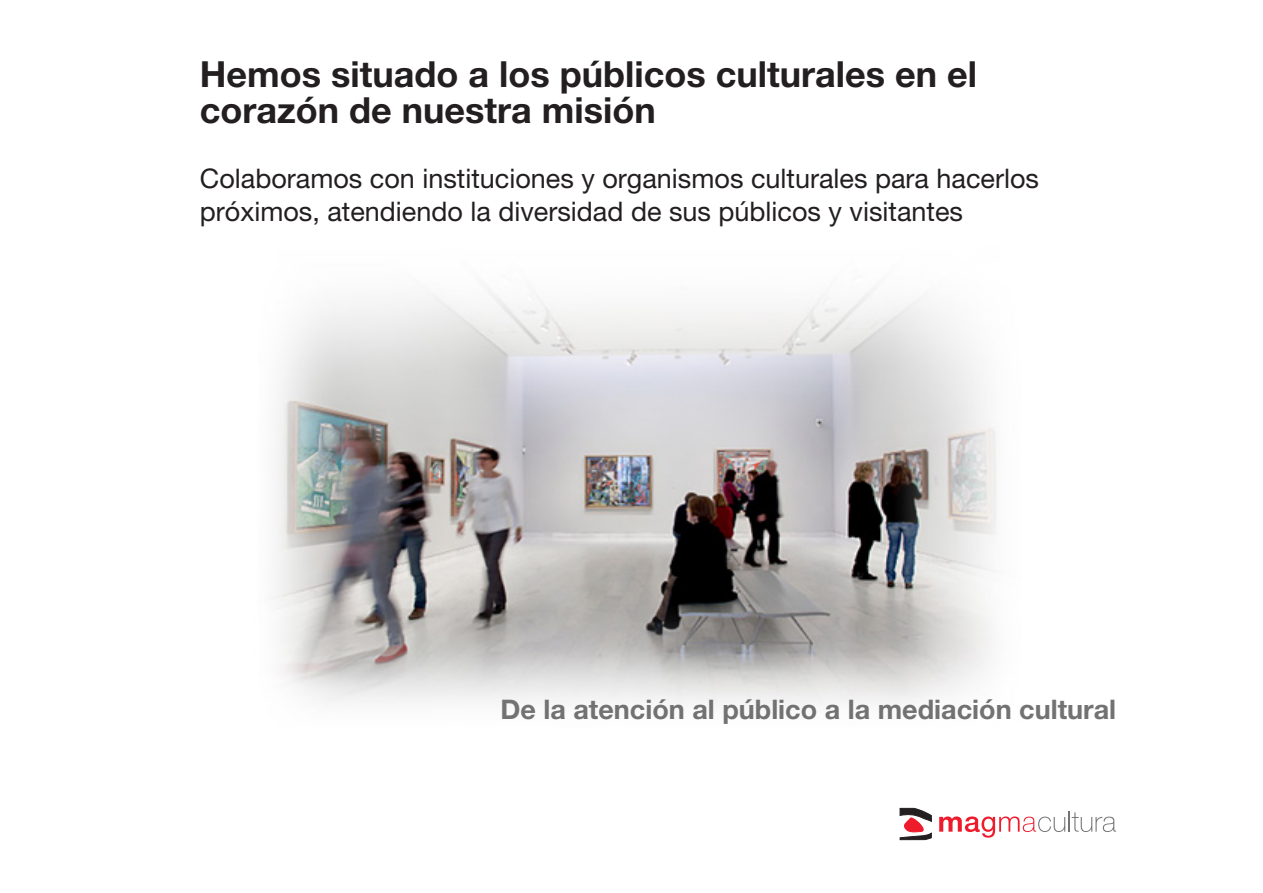
<style>
.page{position:relative;width:1263px;height:893px;background:#fff}
.page>*{position:absolute;margin:0;border:0;box-sizing:border-box;transform-origin:0 0}
.t1{font:700 36px "Helvetica Neue LT Pro";color:#231f20}
.t2{font:27px/32.4px "Helvetica Neue LT Pro";color:#231f20}
.t3{font:700 27px "Helvetica Neue LT Pro";color:#717271}
</style>
<div class="page">
<svg style="left:939px;top:811px;width:177px;height:27px"></svg>
<svg style="left:899px;top:808px;width:33px;height:32px"></svg>
<img style="left:271px;top:288px;width:726px;height:416px">
<p class="t1" style="left:200px;top:52px;width:779px">Hemos situado a los públicos culturales en el</p>
<p class="t1" style="left:200px;top:88px;width:457px">corazón de nuestra misión</p>
<p class="t2" style="left:200px;top:162px;width:841px">Colaboramos con instituciones y organismos culturales para hacerlos próximos, atendiendo la diversidad de sus públicos y visitantes</p>
<p class="t3" style="left:500px;top:692px;width:617px">De la atención al público a la mediación cultural</p>
</div>
